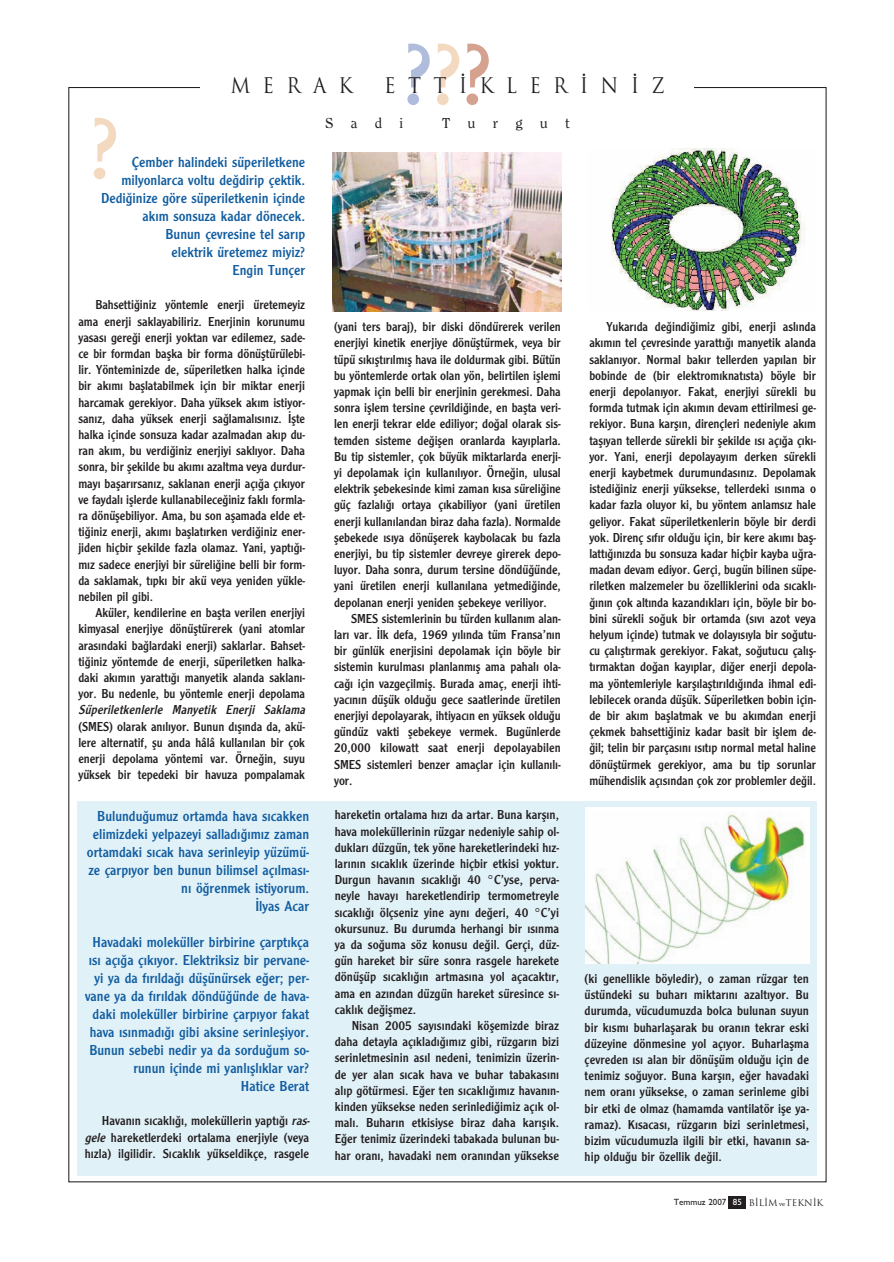
<style>
.page{position:relative;width:894px;height:1262px;background:#fff}
.page>*{position:absolute;margin:0;border:0;box-sizing:border-box;transform-origin:0 0}
.t1{font:90px "Clearface Gothic";color:#b0bcdb}
.t2{font:90px "Clearface Gothic";color:#f2d9c0}
.t3{font:21px "Trajan Plain";letter-spacing:.65em;color:#231f20;scale:.9 1}
.t4{font:15px/18px "Clearface Gothic";color:#115da0;text-align:right}
.t5{font:500 15px "Clearface";letter-spacing:1.15em;color:#231f20}
.t6{font:13.5px/16.2px "Clearface Gothic";letter-spacing:-.005em;color:#231f20;text-align:justify}
.t7{font:italic 13.5px "Clearface Gothic";color:#231f20}
.t8{font:9px "Trajan Plain";color:#231f20}
.s1{color:#f2d9c0}
.s2{color:#d5a28f}
.s3{font-style:italic}
.s4{font-family:"Gill Sans";font-weight:500}
.s5{font-family:"Gill Sans";font-weight:500;color:#fff}
.s6{font-family:"Bookman Old Style";font-size:6px}
</style>
<div class="page">
<div style="left:77px;top:801px;width:739px;height:375px;background:#e1f1f8"></div>
<img style="left:332px;top:153px;width:229px;height:159px">
<img style="left:611px;top:149px;width:194px;height:162px">
<div style="left:585px;top:807px;width:224px;height:157px;background:#fff"></div>
<img style="left:585px;top:811px;width:220px;height:153px">
<div style="left:728px;top:1196px;width:17px;height:13px;background:#231f20"></div>
<h1 class="t1" style="left:403px;top:23px;width:90px">?<span class="s1">?</span><span class="s2">?</span></h1>
<h2 class="t3" style="left:230px;top:72px;width:137px">MERAK</h2>
<h2 class="t3" style="left:384px;top:72px;width:313px">ETT‹KLER‹N‹Z</h2>
<p class="t5" style="left:325px;top:115px;width:79px">Sadi</p>
<p class="t5" style="left:442px;top:115px;width:129px">Turgut</p>
<h1 class="t2" style="left:90px;top:98px;width:31px">?</h1>
<p class="t4" style="left:101px;top:153px;width:205px">Çember halindeki süperiletkene milyonlarca voltu de¤dirip çektik.<br>Dedi¤inize göre süperiletkenin içinde ak›m sonsuza kadar dönecek.<br>Bunun çevresine tel sar›p<br>elektrik üretemez miyiz?<br>Engin Tunçer</p>
<p class="t6" style="left:78px;top:297px;width:228px;text-indent:17px">Bahsetti¤iniz yöntemle enerji üretemeyiz ama enerji saklayabiliriz. Enerjinin korunumu yasas› gere¤i enerji yoktan var edilemez, sade&shy;ce bir formdan baflka bir forma dönüfltürülebi&shy;lir. Yönteminizde de, süperiletken halka içinde bir ak›m› bafllatabilmek için bir miktar enerji harcamak gerekiyor. Daha yüksek ak›m istiyor&shy;san›z, daha yüksek enerji sa¤lamal›s›n›z. ‹flte halka içinde sonsuza kadar azalmadan ak›p du&shy;ran ak›m, bu verdi¤iniz enerjiyi sakl›yor. Daha sonra, bir flekilde bu ak›m› azaltma veya durdur&shy;may› baflar›rsan›z, saklanan enerji aç›¤a ç›k›yor ve faydal› ifllerde kullanabilece¤iniz fakl› formla&shy;ra dönüflebiliyor. Ama, bu son aflamada elde et&shy;ti¤iniz enerji, ak›m› bafllat›rken verdi¤iniz ener&shy;jiden hiçbir flekilde fazla olamaz. Yani, yapt›¤›- m›z sadece enerjiyi bir süreli¤ine belli bir form&shy;da saklamak, t›pk› bir akü veya yeniden yükle&shy;nebilen pil gibi.</p>
<p class="t6" style="left:78px;top:605px;width:228px;text-indent:17px">Aküler, kendilerine en baflta verilen enerjiyi kimyasal enerjiye dönüfltürerek (yani atomlar aras›ndaki ba¤lardaki enerji) saklarlar. Bahset&shy;ti¤iniz yöntemde de enerji, süperiletken halka&shy;daki ak›m›n yaratt›¤› manyetik alanda saklan›- yor. Bu nedenle, bu yöntemle enerji depolama</p>
<p class="t7" style="left:78px;top:702px;width:231px">Süperiletkenlerle Manyetik Enerji Saklama</p>
<p class="t6" style="left:78px;top:718px;width:228px">(SMES) olarak an›l›yor. Bunun d›fl›nda da, akü&shy;lere alternatif, flu anda hâlâ kullan›lan bir çok enerji depolama yöntemi var. Örne¤in, suyu yüksek bir tepedeki bir havuza pompalamak</p>
<p class="t6" style="left:334px;top:318px;width:228px">(yani ters baraj), bir diski döndürerek verilen enerjiyi kinetik enerjiye dönüfltürmek, veya bir tüpü s›k›flt›r›lm›fl hava ile doldurmak gibi. Bütün bu yöntemlerde ortak olan yön, belirtilen ifllemi yapmak için belli bir enerjinin gerekmesi. Daha sonra ifllem tersine çevrildi¤inde, en baflta veri&shy;len enerji tekrar elde ediliyor; do¤al olarak sis&shy;temden sisteme de¤iflen oranlarda kay›plarla.<br>Bu tip sistemler, çok büyük miktarlarda enerji&shy;yi depolamak için kullan›l›yor. Örne¤in, ulusal elektrik flebekesinde kimi zaman k›sa süreli¤ine güç fazlal›¤› ortaya ç›kabiliyor (yani üretilen enerji kullan›landan biraz daha fazla). Normalde flebekede ›s›ya dönüflerek kaybolacak bu fazla enerjiyi, bu tip sistemler devreye girerek depo&shy;luyor. Daha sonra, durum tersine döndü¤ünde, yani üretilen enerji kullan›lana yetmedi¤inde, depolanan enerji yeniden flebekeye veriliyor.</p>
<p class="t6" style="left:334px;top:610px;width:228px;text-indent:17px">SMES sistemlerinin bu türden kullan›m alan&shy;lar› var. ‹lk defa, 1969 y›l›nda tüm Fransa’n›n bir günlük enerjisini depolamak için böyle bir sistemin kurulmas› planlanm›fl ama pahal› ola&shy;ca¤› için vazgeçilmifl. Burada amaç, enerji ihti&shy;yac›n›n düflük oldu¤u gece saatlerinde üretilen enerjiyi depolayarak, ihtiyac›n en yüksek oldu¤u gündüz vakti flebekeye vermek. Bugünlerde 20,000 kilowatt saat enerji depolayabilen SMES sistemleri benzer amaçlar için kullan›l›- yor.</p>
<p class="t6" style="left:589px;top:318px;width:228px;text-indent:17px">Yukar›da de¤indi¤imiz gibi, enerji asl›nda ak›m›n tel çevresinde yaratt›¤› manyetik alanda saklan›yor. Normal bak›r tellerden yap›lan bir bobinde de (bir elektrom›knat›sta) böyle bir enerji depolan›yor. Fakat, enerjiyi sürekli bu formda tutmak için ak›m›n devam ettirilmesi ge&shy;rekiyor. Buna karfl›n, dirençleri nedeniyle ak›m tafl›yan tellerde sürekli bir flekilde ›s› aç›¤a ç›k›- yor. Yani, enerji depolayay›m derken sürekli enerji kaybetmek durumundas›n›z. Depolamak istedi¤iniz enerji yüksekse, tellerdeki ›s›nma o kadar fazla oluyor ki, bu yöntem anlams›z hale geliyor. Fakat süperiletkenlerin böyle bir derdi yok. Direnç s›f›r oldu¤u için, bir kere ak›m› bafl&shy;latt›¤›n›zda bu sonsuza kadar hiçbir kayba u¤ra&shy;madan devam ediyor. Gerçi, bugün bilinen süpe&shy;riletken malzemeler bu özelliklerini oda s›cakl›- ¤›n›n çok alt›nda kazand›klar› için, böyle bir bo&shy;bini sürekli so¤uk bir ortamda (s›v› azot veya helyum içinde) tutmak ve dolay›s›yla bir so¤utu&shy;cu çal›flt›rmak gerekiyor. Fakat, so¤utucu çal›fl&shy;t›rmaktan do¤an kay›plar, di¤er enerji depola&shy;ma yöntemleriyle karfl›laflt›r›ld›¤›nda ihmal edi&shy;lebilecek oranda düflük. Süperiletken bobin için&shy;de bir ak›m bafllatmak ve bu ak›mdan enerji çekmek bahsetti¤iniz kadar basit bir ifllem de-¤il; telin bir parças›n› ›s›t›p normal metal haline dönüfltürmek gerekiyor, ama bu tip sorunlar mühendislik aç›s›ndan çok zor problemler de¤il.</p>
<p class="t4" style="left:87px;top:806px;width:224px">Bulundu¤umuz ortamda hava s›cakken elimizdeki yelpazeyi sallad›¤›m›z zaman ortamdaki s›cak hava serinleyip yüzümü&shy;ze çarp›yor ben bunun bilimsel aç›lmas›- n› ö¤renmek istiyorum.<br>‹lyas Acar</p>
<p class="t4" style="left:85px;top:932px;width:226px">Havadaki moleküller birbirine çarpt›kça ›s› aç›¤a ç›k›yor. Elektriksiz bir pervane&shy;yi ya da f›r›lda¤› düflünürsek e¤er; per&shy;vane ya da f›r›ldak döndü¤ünde de hava&shy;daki moleküller birbirine çarp›yor fakat hava ›s›nmad›¤› gibi aksine serinlefliyor.<br>Bunun sebebi nedir ya da sordu¤um so&shy;runun içinde mi yanl›fll›klar var?<br>Hatice Berat</p>
<p class="t6" style="left:85px;top:1113px;width:229px;text-align:left;text-indent:17px">Havan›n s›cakl›¤›, moleküllerin yapt›¤› <span class="s3">ras&shy;gele</span> hareketlerdeki ortalama enerjiyle (veya h›zla) ilgilidir. S›cakl›k yükseldikçe, rasgele</p>
<p class="t6" style="left:335px;top:807px;width:226px">hareketin ortalama h›z› da artar. Buna karfl›n, hava moleküllerinin rüzgar nedeniyle sahip ol&shy;duklar› düzgün, tek yöne hareketlerindeki h›z&shy;lar›n›n s›cakl›k üzerinde hiçbir etkisi yoktur.<br>Durgun havan›n s›cakl›¤› 40 °C’yse, perva&shy;neyle havay› hareketlendirip termometreyle s›cakl›¤› ölçseniz yine ayn› de¤eri, 40 °C’yi okursunuz. Bu durumda herhangi bir ›s›nma ya da so¤uma söz konusu de¤il. Gerçi, düz&shy;gün hareket bir süre sonra rasgele harekete dönüflüp s›cakl›¤›n artmas›na yol açacakt›r, ama en az›ndan düzgün hareket süresince s›- cakl›k de¤iflmez.</p>
<p class="t6" style="left:335px;top:1017px;width:226px;text-indent:17px">Nisan 2005 say›s›ndaki köflemizde biraz daha detayla aç›klad›¤›m›z gibi, rüzgar›n bizi serinletmesinin as›l nedeni, tenimizin üzerin&shy;de yer alan s›cak hava ve buhar tabakas›n› al›p götürmesi. E¤er ten s›cakl›¤›m›z havan›n&shy;kinden yüksekse neden serinledi¤imiz aç›k ol&shy;mal›. Buhar›n etkisiyse biraz daha kar›fl›k.<br>E¤er tenimiz üzerindeki tabakada bulunan bu&shy;har oran›, havadaki nem oran›ndan yüksekse</p>
<p class="t6" style="left:584px;top:970px;width:226px">(ki genellikle böyledir), o zaman rüzgar ten üstündeki su buhar› miktar›n› azalt›yor. Bu durumda, vücudumuzda bolca bulunan suyun bir k›sm› buharlaflarak bu oran›n tekrar eski düzeyine dönmesine yol aç›yor. Buharlaflma çevreden ›s› alan bir dönüflüm oldu¤u için de tenimiz so¤uyor. Buna karfl›n, e¤er havadaki nem oran› yüksekse, o zaman serinleme gibi bir etki de olmaz (hamamda vantilatör ifle ya&shy;ramaz). K›sacas›, rüzgar›n bizi serinletmesi, bizim vücudumuzla ilgili bir etki, havan›n sa&shy;hip oldu¤u bir özellik de¤il.</p>
<p class="t8" style="left:673px;top:1196px;width:151px"><span class="s4">Temmuz 2007</span> <span class="s5">85</span> B‹L‹M <span class="s6">ve</span>TEKN‹K</p>
</div>
